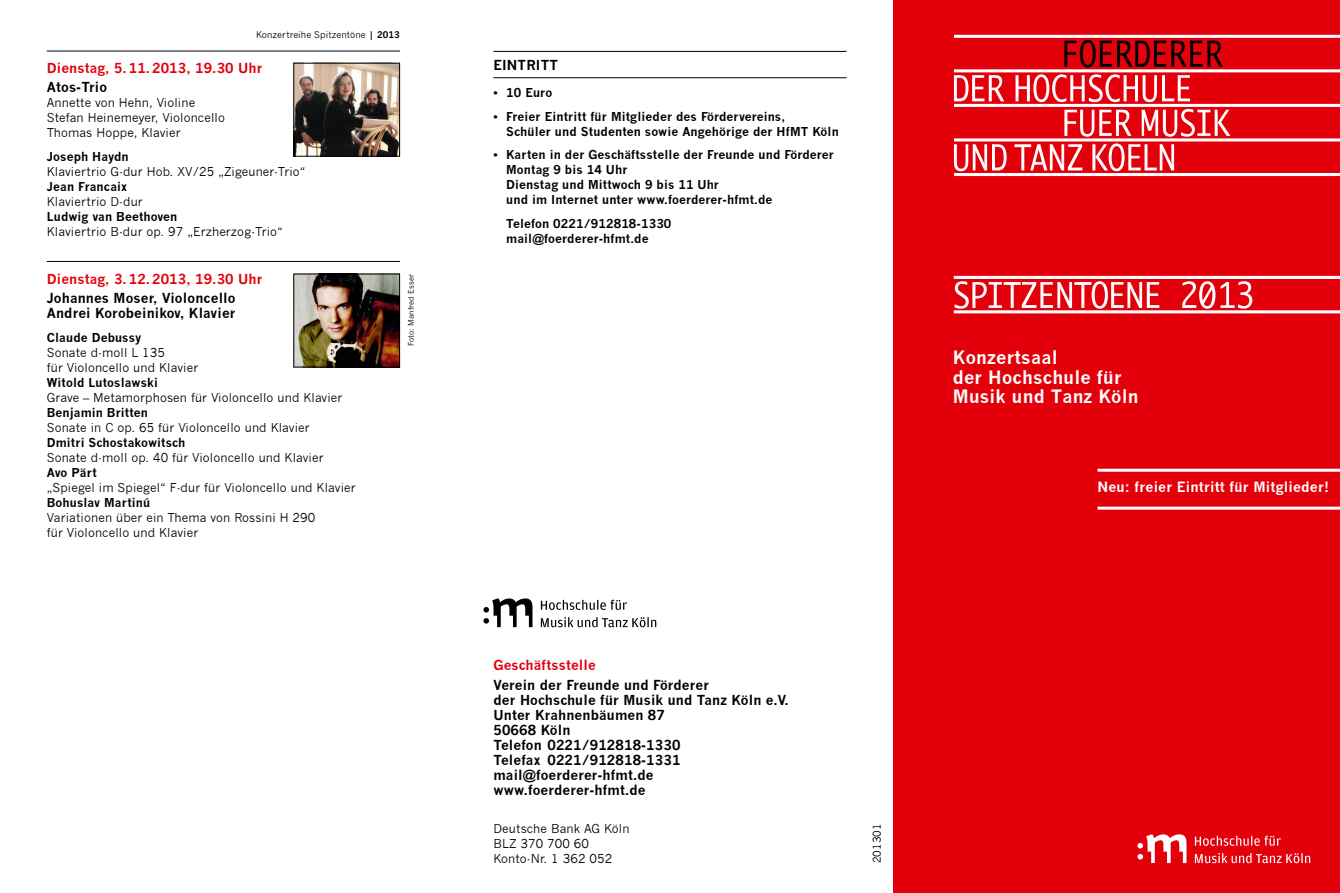
<style>
.page{position:relative;width:1340px;height:893px;background:#fff}
.page>*{position:absolute;margin:0;border:0;box-sizing:border-box;transform-origin:0 0}
.t1{font:700 18px/19.5px "News Gothic";letter-spacing:.01em;color:#fff}
.t2{font:700 13.8px "News Gothic";letter-spacing:.01em;color:#fff}
.t3{font:700 13.5px/15px "News Gothic";letter-spacing:.01em;color:#000}
.t4{font:700 13.5px "News Gothic";letter-spacing:.01em;color:#e3000b}
.t5{font:12px/15px "News Gothic";letter-spacing:.01em;color:#000}
.t6{font:700 12px/15px "News Gothic";letter-spacing:.01em;color:#000}
.t7{font:10.5px "News Gothic";letter-spacing:.01em;color:#000}
.t8{font:9px "News Gothic";letter-spacing:.01em;color:#000}
.t9{font:7.5px "News Gothic";letter-spacing:.01em;color:#000}
.s1{font-weight:700}
</style>
<div class="page">
<svg style="left:541px;top:600px;width:86px;height:10px"></svg>
<svg style="left:541px;top:617px;width:115px;height:10px"></svg>
<svg style="left:483px;top:598px;width:49px;height:29px"></svg>
<hr style="left:47px;top:51px;width:353px;height:1px;background:#000">
<div style="left:893px;top:0;width:446px;height:893px;background:#e3000b"></div>
<svg style="left:1064px;top:40px;width:158px;height:28px"></svg>
<svg style="left:954px;top:74px;width:236px;height:28px"></svg>
<svg style="left:1064px;top:109px;width:166px;height:28px"></svg>
<svg style="left:954px;top:143px;width:220px;height:28px"></svg>
<hr style="left:954px;top:35px;width:385px;height:3px;background:#fff">
<hr style="left:954px;top:69px;width:385px;height:3px;background:#fff">
<hr style="left:954px;top:104px;width:385px;height:3px;background:#fff">
<hr style="left:954px;top:138px;width:385px;height:3px;background:#fff">
<hr style="left:954px;top:173px;width:385px;height:3px;background:#fff">
<hr style="left:953px;top:266px;width:386px;height:1px;background:#fff">
<hr style="left:953px;top:276px;width:386px;height:3px;background:#fff">
<hr style="left:953px;top:310px;width:386px;height:3px;background:#fff">
<hr style="left:953px;top:356px;width:386px;height:1px;background:#fff">
<hr style="left:953px;top:390px;width:386px;height:1px;background:#fff">
<svg style="left:954px;top:281px;width:205px;height:28px"></svg>
<svg style="left:1182px;top:281px;width:70px;height:28px"></svg>
<svg style="left:1194px;top:836px;width:86px;height:10px"></svg>
<svg style="left:1194px;top:853px;width:116px;height:10px"></svg>
<svg style="left:1137px;top:834px;width:49px;height:29px"></svg>
<hr style="left:493px;top:51px;width:353px;height:1px;background:#000">
<hr style="left:493px;top:77px;width:353px;height:1px;background:#000">
<img style="left:295px;top:65px;width:103px;height:89px">
<div style="left:293px;top:63px;width:107px;height:93px;border:1px solid #000"></div>
<hr style="left:47px;top:261px;width:353px;height:1px;background:#000">
<img style="left:295px;top:276px;width:103px;height:89px">
<div style="left:293px;top:274px;width:107px;height:93px;border:1px solid #000"></div>
<hr style="left:1097px;top:469px;width:242px;height:3px;background:#fff">
<hr style="left:1097px;top:507px;width:242px;height:3px;background:#fff">
<p class="t8" style="left:256px;top:29px;width:145px">Konzertreihe Spitzentöne <span class="s1">| 2013</span></p>
<p class="t4" style="left:47px;top:60px;width:217px">Dienstag, 5.11.2013, 19.30 Uhr</p>
<p class="t3" style="left:47px;top:80px;width:62px">Atos-Trio</p>
<p class="t5" style="left:47px;top:96px;width:180px">Annette von Hehn, Violine<br>Stefan Heinemeyer, Violoncello<br>Thomas Hoppe, Klavier</p>
<p class="t6" style="left:47px;top:149px;width:83px">Joseph Haydn</p>
<p class="t5" style="left:47px;top:164px;width:260px">Klaviertrio G-dur Hob. XV/25 „Zigeuner-Trio“</p>
<p class="t6" style="left:47px;top:179px;width:82px">Jean Francaix</p>
<p class="t5" style="left:47px;top:194px;width:98px">Klaviertrio D-dur</p>
<p class="t6" style="left:47px;top:209px;width:132px">Ludwig van Beethoven</p>
<p class="t5" style="left:47px;top:224px;width:237px">Klaviertrio B-dur op. 97 „Erzherzog-Trio“</p>
<p class="t4" style="left:47px;top:271px;width:217px">Dienstag, 3.12.2013, 19.30 Uhr</p>
<p class="t3" style="left:47px;top:291px;width:190px">Johannes Moser, Violoncello<br>Andrei Korobeinikov, Klavier</p>
<p class="t6" style="left:47px;top:330px;width:96px">Claude Debussy</p>
<p class="t5" style="left:47px;top:345px;width:153px">Sonate d-moll L 135<br>für Violoncello und Klavier</p>
<p class="t6" style="left:47px;top:375px;width:113px">Witold Lutoslawski</p>
<p class="t5" style="left:47px;top:390px;width:297px">Grave – Metamorphosen für Violoncello und Klavier</p>
<p class="t6" style="left:47px;top:405px;width:103px">Benjamin Britten</p>
<p class="t5" style="left:47px;top:420px;width:264px">Sonate in C op. 65 für Violoncello und Klavier</p>
<p class="t6" style="left:47px;top:435px;width:140px">Dmitri Schostakowitsch</p>
<p class="t5" style="left:47px;top:450px;width:278px">Sonate d-moll op. 40 für Violoncello und Klavier</p>
<p class="t6" style="left:47px;top:465px;width:51px">Avo Pärt</p>
<p class="t5" style="left:47px;top:480px;width:310px">„Spiegel im Spiegel“ F-dur für Violoncello und Klavier</p>
<p class="t6" style="left:47px;top:495px;width:105px">Bohuslav Martinú</p>
<p class="t5" style="left:47px;top:510px;width:270px">Variationen über ein Thema von Rossini H 290 für Violoncello und Klavier</p>
<p class="t9" style="left:407px;top:346px;width:74px;rotate:-90deg">Foto: Manfred Esser</p>
<p class="t3" style="left:493px;top:58px;width:66px">EINTRITT</p>
<p class="t6" style="left:493px;top:85px;width:60px">• 10 Euro</p>
<p class="t6" style="left:506px;top:109px;width:334px;text-indent:-13px">• Freier Eintritt für Mitglieder des Fördervereins,<br>Schüler und Studenten sowie Angehörige der HfMT Köln</p>
<p class="t6" style="left:506px;top:147px;width:329px;text-indent:-13px">• Karten in der Geschäftsstelle der Freunde und Förderer Montag 9 bis 14 Uhr<br>Dienstag und Mittwoch 9 bis 11 Uhr<br>und im Internet unter www.foerderer-hfmt.de</p>
<p class="t6" style="left:506px;top:216px;width:167px">Telefon 0221/912818-1330 mail@foerderer-hfmt.de</p>
<p class="t4" style="left:493px;top:657px;width:104px">Geschäftsstelle</p>
<p class="t3" style="left:493px;top:677px;width:297px">Verein der Freunde und Förderer<br>der Hochschule für Musik und Tanz Köln e.V.<br>Unter Krahnenbäumen 87<br>50668 Köln<br>Telefon 0221/912818-1330<br>Telefax 0221/912818-1331 mail@foerderer-hfmt.de www.foerderer-hfmt.de</p>
<p class="t5" style="left:493px;top:821px;width:138px">Deutsche Bank AG Köln<br>BLZ 370 700 60<br>Konto-Nr. 1 362 052</p>
<p class="t7" style="left:871px;top:863px;width:41px;rotate:-90deg">201301</p>
<h1 class="t1" style="left:952px;top:347px;width:187px">Konzertsaal<br>der Hochschule für<br>Musik und Tanz Köln</h1>
<p class="t2" style="left:1097px;top:479px;width:233px">Neu: freier Eintritt für Mitglieder!</p>
</div>
